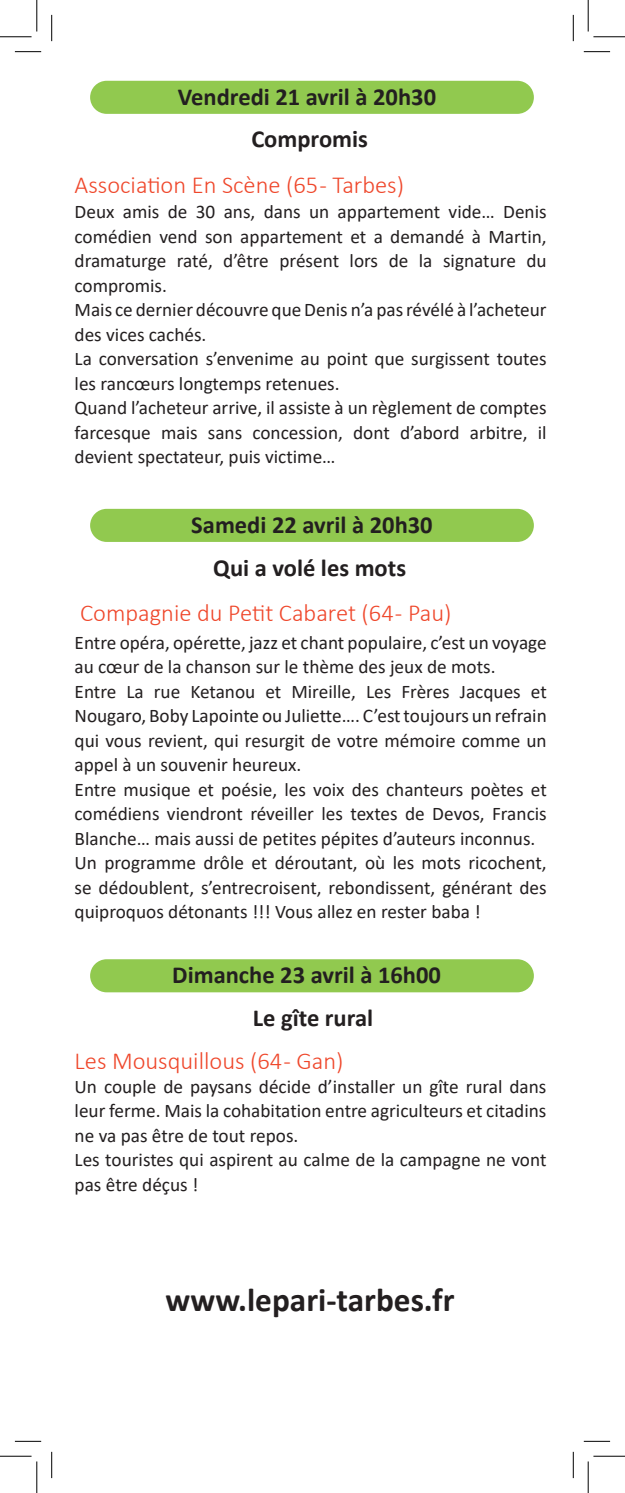
<style>
.page{position:relative;width:625px;height:1493px;background:#fff}
.page>*{position:absolute;margin:0;border:0;box-sizing:border-box;transform-origin:0 0}
.t1{font:700 33.25px "Calibri";color:#231f20}
.t2{font:700 24.5px "Calibri";color:#231f20}
.t3{font:300 24.5px "Calibri";color:#ef472b}
.t4{font:19.25px/24.5px "Calibri";color:#231f20}
</style>
<div class="page">
<div style="left:90px;top:959px;width:443px;height:33px;background:#91c94f;border-radius:17px"></div>
<div style="left:90px;top:509px;width:443px;height:33px;background:#91c94f;border-radius:17px"></div>
<div style="left:90px;top:81px;width:443px;height:33px;background:#91c94f;border-radius:17px"></div>
<svg style="left:15px;top:51px;width:26px;height:1px"></svg>
<svg style="left:583px;top:51px;width:26px;height:1px"></svg>
<svg style="left:15px;top:1440px;width:26px;height:1px"></svg>
<svg style="left:584px;top:1440px;width:25px;height:1px"></svg>
<svg style="left:51px;top:15px;width:1px;height:26px"></svg>
<svg style="left:51px;top:1451px;width:1px;height:26px"></svg>
<svg style="left:572px;top:15px;width:1px;height:26px"></svg>
<svg style="left:572px;top:1452px;width:1px;height:25px"></svg>
<hr style="left:0;top:36px;width:32px;height:1px;background:#000">
<hr style="left:593px;top:36px;width:31px;height:1px;background:#000">
<hr style="left:0;top:1455px;width:32px;height:1px;background:#000">
<hr style="left:593px;top:1455px;width:31px;height:1px;background:#000">
<hr style="left:36px;top:0;width:1px;height:32px;background:#000">
<hr style="left:36px;top:1461px;width:1px;height:31px;background:#000">
<hr style="left:587px;top:0;width:1px;height:32px;background:#000">
<hr style="left:587px;top:1461px;width:1px;height:31px;background:#000">
<p class="t2" style="left:178px;top:79px;width:259px">Vendredi 21 avril à 20h30</p>
<p class="t2" style="left:251px;top:122px;width:118px">Compromis</p>
<p class="t3" style="left:74px;top:169px;width:331px">Association En Scène (65 - Tarbes)</p>
<p class="t4" style="left:74px;top:199px;width:473px">Deux amis de 30 ans, dans un appartement vide… Denis comédien vend son appartement et a demandé à Martin, dramaturge raté, d’être présent lors de la signature du compromis.<br>Mais ce dernier découvre que Denis n’a pas révélé à l’acheteur des vices cachés.<br>La conversation s’envenime au point que surgissent toutes les rancœurs longtemps retenues.<br>Quand l’acheteur arrive, il assiste à un règlement de comptes farcesque mais sans concession, dont d’abord arbitre, il devient spectateur, puis victime…</p>
<p class="t2" style="left:191px;top:507px;width:243px">Samedi 22 avril à 20h30</p>
<p class="t2" style="left:213px;top:550px;width:194px">Qui a volé les mots</p>
<p class="t3" style="left:80px;top:597px;width:372px">Compagnie du Petit Cabaret (64 - Pau)</p>
<p class="t4" style="left:74px;top:629px;width:473px">Entre opéra, opérette, jazz et chant populaire, c’est un voyage au cœur de la chanson sur le thème des jeux de mots.<br>Entre La rue Ketanou et Mireille, Les Frères Jacques et Nougaro, Boby Lapointe ou Juliette…. C’est toujours un refrain qui vous revient, qui resurgit de votre mémoire comme un appel à un souvenir heureux.<br>Entre musique et poésie, les voix des chanteurs poètes et comédiens viendront réveiller les textes de Devos, Francis Blanche… mais aussi de petites pépites d’auteurs inconnus.<br>Un programme drôle et déroutant, où les mots ricochent, se dédoublent, s’entrecroisent, rebondissent, générant des quiproquos détonants !!! Vous allez en rester baba !</p>
<p class="t2" style="left:172px;top:957px;width:270px">Dimanche 23 avril à 16h00</p>
<p class="t2" style="left:253px;top:1000px;width:122px">Le gîte rural</p>
<p class="t3" style="left:75px;top:1045px;width:270px">Les Mousquillous (64 - Gan)</p>
<p class="t4" style="left:74px;top:1073px;width:473px">Un couple de paysans décide d’installer un gîte rural dans leur ferme. Mais la cohabitation entre agriculteurs et citadins ne va pas être de tout repos.<br>Les touristes qui aspirent au calme de la campagne ne vont pas être déçus !</p>
<h1 class="t1" style="left:165px;top:1275px;width:290px">www.lepari-tarbes.fr</h1>
</div>
